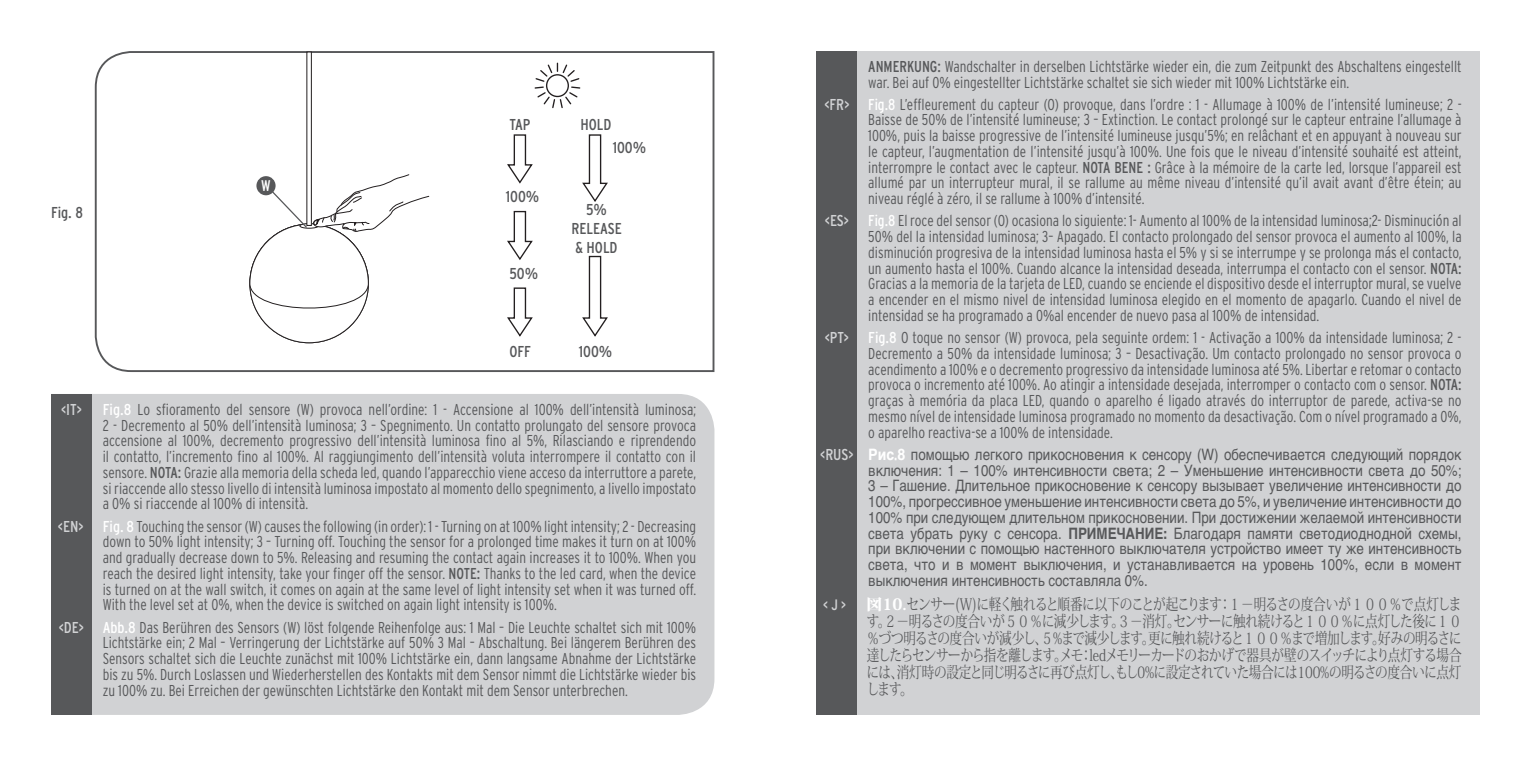
<style>
.page{position:relative;width:1531px;height:766px;background:#fff}
.page>*{position:absolute;margin:0;border:0;box-sizing:border-box;transform-origin:0 0}
.t1{font:300 condensed 15.75px/15.8px "Interstate";color:#57585a;text-align:justify;scale:.95 1}
.t2{font:15.75px/15.8px "Helvetica";color:#57585a;text-align:justify;scale:.85 1}
.t3{font:15.75px/16.9px "Koz Min Pro";letter-spacing:-.055em;color:#57585a;text-align:justify;scale:.8 1}
.t4{font:condensed 15.75px/18.9px "Interstate";color:#57585a;text-align:center}
.t5{font:condensed 15.75px "Interstate";color:#d1d2d4}
.t6{font:condensed 15.53px "Interstate";color:#fff}
.t7{font:condensed 15.08px "Interstate";color:#d1d2d4}
.s1{font-weight:400;color:#fff}
.s2{font-weight:400}
.s3{font-weight:400;color:#d1d2d4}
.s4{font-family:"Interstate";font-stretch:condensed;color:#d1d2d4}
.s5{font-family:"Helvetica Cyr";font-weight:700;color:#fff}
.s6{font-family:"Helvetica CY Bold";color:#fff}
.s7{font-weight:700;color:#fff}
.s8{font-family:"Helvetica Cyr";font-weight:700}
.s9{font-weight:800;color:#fff}
</style>
<div class="page">
<div style="left:816px;top:51px;width:664px;height:663px;background:#d1d2d4"></div>
<div style="left:816px;top:51px;width:41px;height:663px;background:#57585a"></div>
<div style="left:92px;top:394px;width:622px;height:320px;background:#d1d2d4"></div>
<div style="left:51px;top:394px;width:41px;height:320px;background:#57585a"></div>
<svg style="left:94px;top:51px;width:621px;height:321px"></svg>
<div style="left:250px;top:224px;width:118px;height:118px;background:#fff;border-radius:50%"></div>
<hr style="left:307px;top:52px;width:4px;height:173px;background:#fff">
<div style="left:307px;top:52px;width:5px;height:174px;border:1px solid #231f20"></div>
<svg style="left:506px;top:134px;width:103px;height:204px"></svg>
<svg style="left:249px;top:173px;width:181px;height:143px"></svg>
<div style="left:256px;top:176px;width:20px;height:19px;background:#57585a;border-radius:50%"></div>
<p class="t4" style="left:509px;top:114px;width:23px">TAP</p>
<p class="t4" style="left:580px;top:114px;width:33px">HOLD</p>
<p class="t4" style="left:51px;top:203px;width:33px">Fig. 8</p>
<p class="t6" style="left:261px;top:177px;width:11px">W</p>
<p class="t4" style="left:506px;top:187px;width:35px">100%</p>
<p class="t4" style="left:509px;top:264px;width:30px">50%</p>
<p class="t4" style="left:509px;top:341px;width:23px">OFF</p>
<p class="t4" style="left:613px;top:138px;width:35px">100%</p>
<p class="t4" style="left:571px;top:199px;width:52px">5%<br>RELEASE &amp; HOLD</p>
<p class="t4" style="left:579px;top:341px;width:35px">100%</p>
<p class="t5" style="left:61px;top:400px;width:22px">&lt;IT&gt;</p>
<p class="t1" style="left:103px;top:401px;width:626px"><span class="s1">Fig.8</span> Lo sfioramento del sensore (W) provoca nell’ordine: 1 - Accensione al 100% dell’intensità luminosa; 2 - Decremento al 50% dell’intensità luminosa; 3 – Spegnimento. Un contatto prolungato del sensore provoca accensione al 100%, decremento progressivo dell’intensità luminosa fino al 5%, Rilasciando e riprendendo il contatto, l’incremento fino al 100%. Al raggiungimento dell’intensità voluta interrompere il contatto con il sensore. <span class="s2">NOTA:</span> Grazie alla memoria della scheda led, quando l’apparecchio viene acceso da interruttore a parete, si riaccende allo stesso livello di intensità luminosa impostato al momento dello spegnimento, a livello impostato a 0% si riaccende al 100% di intensità.</p>
<p class="t1" style="left:103px;top:518px;width:626px;text-indent:-45px"><span class="s3">&lt;EN&gt;</span> <span class="s1">Fig. 8</span> Touching the sensor (W) causes the following (in order): 1 - Turning on at 100% light intensity; 2 - Decreasing down to 50% light intensity; 3 – Turning off. Touching the sensor for a prolonged time makes it turn on at 100% and gradually decrease down to 5%. Releasing and resuming the contact again increases it to 100%. When you reach the desired light intensity, take your finger off the sensor. <span class="s2">NOTE:</span> Thanks to the led card, when the device is turned on at the wall switch, it comes on again at the same level of light intensity set when it was turned off.<br>With the level set at 0%, when the device is switched on again light intensity is 100%.</p>
<p class="t1" style="left:103px;top:618px;width:626px;text-indent:-44px"><span class="s3">&lt;DE&gt;</span> <span class="s1">Abb.8</span> Das Berühren des Sensors (W) löst folgende Reihenfolge aus: 1 Mal – Die Leuchte schaltet sich mit 100% Lichtstärke ein; 2 Mal – Verringerung der Lichtstärke auf 50% 3 Mal – Abschaltung. Bei längerem Berühren des Sensors schaltet sich die Leuchte zunächst mit 100% Lichtstärke ein, dann langsame Abnahme der Lichtstärke bis zu 5%. Durch Loslassen und Wiederherstellen des Kontakts mit dem Sensor nimmt die Lichtstärke wieder bis zu 100% zu. Bei Erreichen der gewünschten Lichtstärke den Kontakt mit dem Sensor unterbrechen.</p>
<p class="t1" style="left:868px;top:58px;width:626px"><span class="s2">ANMERKUNG:</span> Wandschalter in derselben Lichtstärke wieder ein, die zum Zeitpunkt des Abschaltens eingestellt war. Bei auf 0% eingestellter Lichtstärke schaltet sie sich wieder mit 100% Lichtstärke ein.</p>
<p class="t1" style="left:868px;top:96px;width:626px;text-indent:-44px"><span class="s3">&lt;FR&gt;</span> <span class="s1">Fig.8</span> L’effleurement du capteur (O) provoque, dans l’ordre : 1 - Allumage à 100% de l’intensité lumineuse; 2 - Baisse de 50% de l’intensité lumineuse; 3 – Extinction. Le contact prolongé sur le capteur entraine l’allumage à 100%, puis la baisse progressive de l’intensité lumineuse jusqu’5%; en relâchant et en appuyant à nouveau sur le capteur, l’augmentation de l’intensité jusqu’à 100%. Une fois que le niveau d’intensité souhaité est atteint, interrompre le contact avec le capteur. <span class="s2">NOTA BENE :</span> Grâce à la mémoire de la carte led, lorsque l’appareil est allumé par un interrupteur mural, il se rallume au même niveau d’intensité qu’il avait avant d’être étein; au niveau réglé à zéro, il se rallume à 100% d’intensité.</p>
<p class="t1" style="left:868px;top:213px;width:626px;text-indent:-43px"><span class="s3">&lt;ES&gt;</span> <span class="s1">Fig.8</span> El roce del sensor (O) ocasiona lo siguiente: 1- Aumento al 100% de la intensidad luminosa;2- Disminución al 50% del la intensidad luminosa; 3– Apagado. El contacto prolongado del sensor provoca el aumento al 100%, la disminución progresiva de la intensidad luminosa hasta el 5% y si se interrumpe y se prolonga más el contacto, un aumento hasta el 100%. Cuando alcance la intensidad deseada, interrumpa el contacto con el sensor. <span class="s2">NOTA:<br></span>Gracias a la memoria de la tarjeta de LED, cuando se enciende el dispositivo desde el interruptor mural, se vuelve a encender en el mismo nivel de intensidad luminosa elegido en el momento de apagarlo. Cuando el nivel de intensidad se ha programado a 0%al encender de nuevo pasa al 100% de intensidad.</p>
<p class="t1" style="left:868px;top:329px;width:626px;text-indent:-43px"><span class="s3">&lt;PT&gt;</span> <span class="s1">Fig.8</span> O toque no sensor (W) provoca, pela seguinte ordem: 1 - Activação a 100% da intensidade luminosa; 2 - Decremento a 50% da intensidade luminosa; 3 – Desactivação. Um contacto prolongado no sensor provoca o acendimento a 100% e o decremento progressivo da intensidade luminosa até 5%. Libertar e retomar o contacto provoca o incremento até 100%. Ao atingir a intensidade desejada, interromper o contacto com o sensor. <span class="s2">NOTA: </span>graças à memória da placa LED, quando o aparelho é ligado através do interruptor de parede, activa-se no mesmo nível de intensidade luminosa programado no momento da desactivação. Com o nível programado a 0%, o aparelho reactiva-se a 100% de intensidade.</p>
<p class="t2" style="left:868px;top:447px;width:699px;text-indent:-48px"><span class="s4">&lt;RUS&gt;</span> <span class="s5">Рис</span><span class="s6">.</span><span class="s7">8</span> помощью легкого прикосновения к сенсору (W) обеспечивается следующий порядок включения: 1 – 100% интенсивности света; 2 – Уменьшение интенсивности света до 50%; 3 – Гашение. Длительное прикосновение к сенсору вызывает увеличение интенсивности до 100%, прогрессивное уменьшение интенсивности света до 5%, и увеличение интенсивности до 100% при следующем длительном прикосновении. При достижении желаемой интенсивности света убрать руку с сенсора. <span class="s8">ПРИМЕЧАНИЕ:</span> Благодаря памяти светодиоднодной схемы, при включении с помощью настенного выключателя устройство имеет ту же интенсивность света, что и в момент выключения, и устанавливается на уровень 100%, если в момент выключения интенсивность составляла 0%.</p>
<p class="t7" style="left:823px;top:596px;width:25px">&lt; J &gt;</p>
<p class="t3" style="left:867px;top:595px;width:745px"><span class="s9">図10.</span>センサー(W)に軽く触れると順番に以下のことが起こります：１－明るさの度合いが１００％で点灯します。２－明るさの度合いが５０％に減少します。３－消灯。センサーに触れ続けると１００％に点灯した後に１０％づつ明るさの度合いが減少し、５%まで減少します。更に触れ続けると１００％まで増加します。好みの明るさに達したらセンサーから指を離します。メモ：ledメモリーカードのおかげで器具が壁のスイッチにより点灯する場合には、消灯時の設定と同じ明るさに再び点灯し、もし0%に設定されていた場合には100%の明るさの度合いに点灯します。</p>
</div>
